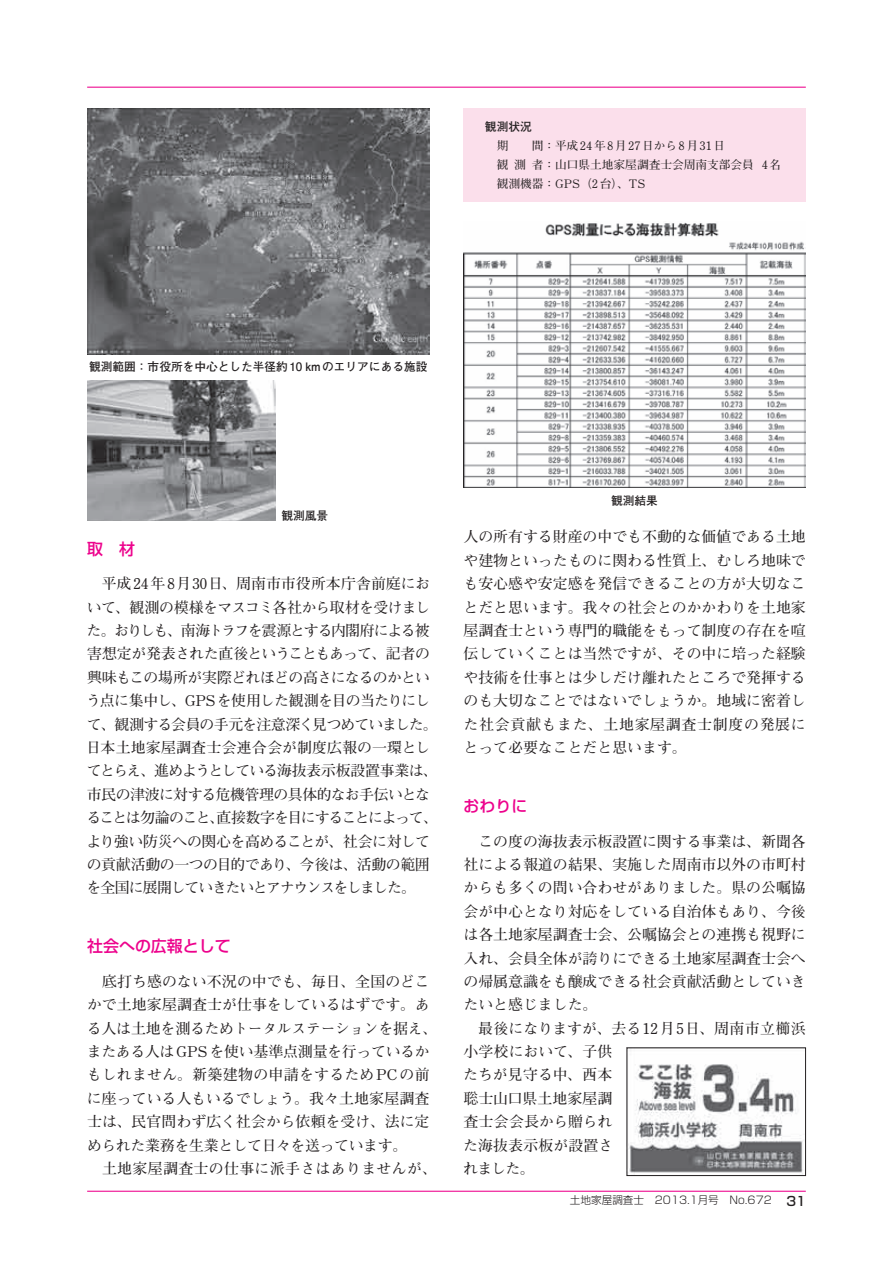
<style>
.page{position:relative;width:893px;height:1263px;background:#fff}
.page>*{position:absolute;margin:0;border:0;box-sizing:border-box;transform-origin:0 0}
.t1{font:500 15.9px "Shin Go Pro";color:#ed028c}
.t2{font:700 14.85px/23.4px "Futo Min A101 Pro";letter-spacing:-.01em;color:#231f20}
.t3{font:700 14.85px/23.4px "Futo Min A101 Pro";letter-spacing:-.04em;color:#231f20}
.t4{font:700 14.85px "Futo Min A101 Pro";letter-spacing:.025em;color:#231f20}
.t5{font:700 11.7px/19.2px "Futo Min A101 Pro";color:#231f20}
.t6{font:700 11.7px "Futo Go B101 Pro";color:#231f20}
.t7{font:300 10.65px "Shin Go Pro";color:#231f20}
.s1{font-weight:500;font-size:12.75px}
</style>
<div class="page">
<hr style="left:87px;top:87px;width:719px;height:1px;background:#ed028c">
<hr style="left:87px;top:1191px;width:719px;height:1px;background:#ed028c">
<img style="left:87px;top:381px;width:188px;height:140px">
<img style="left:629px;top:1050px;width:174px;height:124px">
<div style="left:627px;top:1047px;width:179px;height:129px;border:1px solid #231f20"></div>
<img style="left:463px;top:222px;width:343px;height:266px">
<img style="left:87px;top:108px;width:342px;height:247px">
<div style="left:463px;top:108px;width:343px;height:94px;background:#fbdfeb"></div>
<p class="t6" style="left:485px;top:117px;width:48px">観測状況</p>
<p class="t5" style="left:497px;top:135px;width:286px">期　　間：平成24年8月27日から8月31日<br>観測者：山口県土地家屋調査士会周南支部会員 4名観測機器：GPS（2台）、TS</p>
<p class="t6" style="left:89px;top:358px;width:340px">観測範囲：市役所を中心とした半径約10 kmのエリアにある施設</p>
<p class="t6" style="left:281px;top:506px;width:48px">観測風景</p>
<p class="t1" style="left:87px;top:535px;width:49px">取　材</p>
<p class="t3" style="left:86px;top:570px;width:353px;text-indent:16px">平成24年8月30日、周南市市役所本庁舎前庭において、観測の模様をマスコミ各社から取材を受けました。おりしも、南海トラフを震源とする内閣府による被害想定が発表された直後ということもあって、記者の興味もこの場所が実際どれほどの高さになるのかという点に集中し、GPSを使用した観測を目の当たりにして、観測する会員の手元を注意深く見つめていました。日本土地家屋調査士会連合会が制度広報の一環としてとらえ、進めようとしている海抜表示板設置事業は、市民の津波に対する危機管理の具体的なお手伝いとなることは勿論のこと、直接数字を目にすることによって、より強い防災への関心を高めることが、社会に対しての貢献活動の一つの目的であり、今後は、活動の範囲を全国に展開していきたいとアナウンスをしました。</p>
<p class="t1" style="left:87px;top:933px;width:145px">社会への広報として</p>
<p class="t2" style="left:87px;top:968px;width:352px;text-indent:15px">底打ち感のない不況の中でも、毎日、全国のどこかで土地家屋調査士が仕事をしているはずです。ある人は土地を測るためトータルステーションを据え、またある人はGPSを使い基準点測量を行っているかもしれません。新築建物の申請をするためPCの前に座っている人もいるでしょう。我々土地家屋調査士は、民官問わず広く社会から依頼を受け、法に定められた業務を生業として日々を送っています。</p>
<p class="t4" style="left:102px;top:1157px;width:336px">土地家屋調査士の仕事に派手さはありませんが、</p>
<p class="t6" style="left:611px;top:491px;width:48px">観測結果</p>
<p class="t2" style="left:463px;top:523px;width:344px;text-align:justify">人の所有する財産の中でも不動的な価値である土地や建物といったものに関わる性質上、むしろ地味でも安心感や安定感を発信できることの方が大切なことだと思います。我々の社会とのかかわりを土地家屋調査士という専門的職能をもって制度の存在を喧伝していくことは当然ですが、その中に培った経験や技術を仕事とは少しだけ離れたところで発揮するのも大切なことではないでしょうか。地域に密着した社会貢献もまた、土地家屋調査士制度の発展にとって必要なことだと思います。</p>
<p class="t1" style="left:463px;top:793px;width:65px">おわりに</p>
<p class="t2" style="left:463px;top:827px;width:344px;text-align:justify;text-indent:15px">この度の海抜表示板設置に関する事業は、新聞各社による報道の結果、実施した周南市以外の市町村からも多くの問い合わせがありました。県の公嘱協会が中心となり対応をしている自治体もあり、今後は各土地家屋調査士会、公嘱協会との連携も視野に入れ、会員全体が誇りにできる土地家屋調査士会への帰属意識をも醸成できる社会貢献活動としていきたいと感じました。</p>
<p class="t2" style="left:463px;top:1014px;width:344px;text-indent:15px">最後になりますが、去る12月5日、周南市立櫛浜小学校において、子供<br>たちが見守る中、西本<br>聡士山口県土地家屋調<br>査士会会長から贈られ<br>た海抜表示板が設置さ<br>れました。</p>
<p class="t7" style="left:570px;top:1191px;width:237px">土地家屋調査士　2013.1月号　No.672 <span class="s1">31</span></p>
</div>
